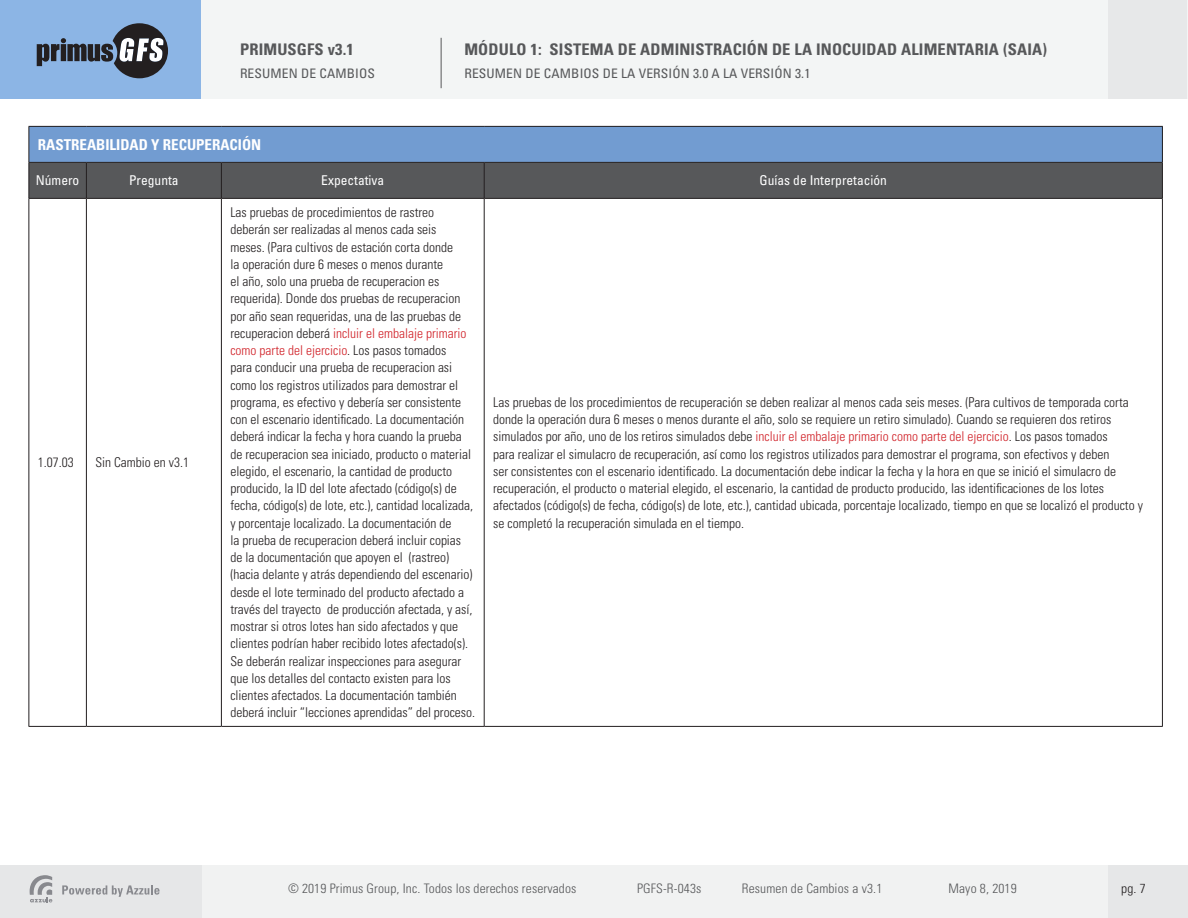
<style>
.page{position:relative;width:1188px;height:918px;background:#fff}
.page>*{position:absolute;margin:0;border:0;box-sizing:border-box;transform-origin:0 0}
.t1{font:700 condensed 16.05px "Univers LT Std";letter-spacing:.01em;color:#57585a}
.t2{font:700 condensed 15px "Univers LT Std";color:#fff}
.t3{font:300 condensed 13.5px/17.2px "Univers LT Std";color:#231f20}
.t4{font:condensed 13.5px "Univers LT Std";color:#fff}
.t5{font:300 condensed 13.05px "Univers LT Std";letter-spacing:.01em;color:#57585a}
.t6{font:condensed 13.05px "Univers LT Std";letter-spacing:.01em;color:#57585a}
.t7{font:300 condensed 13.05px "Univers LT Std";color:#231f20}
.s1{color:#d1232a}
</style>
<div class="page">
<div style="left:0;top:865px;width:924px;height:53px;background:#f1f2f2"></div>
<div style="left:0;top:865px;width:201px;height:53px;background:#e6e7e8"></div>
<svg style="left:62px;top:885px;width:98px;height:12px"></svg>
<svg style="left:30px;top:875px;width:22px;height:27px"></svg>
<div style="left:573px;top:865px;width:615px;height:53px;background:#f1f2f2"></div>
<div style="left:1109px;top:865px;width:79px;height:53px;background:#e6e7e8"></div>
<div style="left:0;top:0;width:833px;height:99px;background:#f3f5f5"></div>
<div style="left:0;top:0;width:201px;height:99px;background:#8cb5e5"></div>
<svg style="left:37px;top:23px;width:131px;height:55px"></svg>
<div style="left:603px;top:0;width:584px;height:99px;background:#f3f5f5"></div>
<div style="left:1108px;top:0;width:79px;height:99px;background:#e7e8e9"></div>
<hr style="left:441px;top:38px;width:1px;height:50px;background:#57585a">
<div style="left:29px;top:126px;width:1133px;height:36px;background:#729cd1"></div>
<div style="left:29px;top:163px;width:1133px;height:35px;background:#57585a"></div>
<hr style="left:28px;top:126px;width:58px;height:1px;background:#231f20">
<hr style="left:28px;top:127px;width:1px;height:35px;background:#231f20">
<hr style="left:86px;top:126px;width:135px;height:1px;background:#231f20">
<hr style="left:221px;top:126px;width:263px;height:1px;background:#231f20">
<hr style="left:484px;top:126px;width:679px;height:1px;background:#231f20">
<hr style="left:1162px;top:127px;width:1px;height:35px;background:#231f20">
<hr style="left:28px;top:162px;width:58px;height:1px;background:#231f20">
<hr style="left:28px;top:163px;width:1px;height:35px;background:#231f20">
<hr style="left:86px;top:162px;width:135px;height:1px;background:#231f20">
<hr style="left:86px;top:163px;width:1px;height:35px;background:#231f20">
<hr style="left:221px;top:162px;width:263px;height:1px;background:#231f20">
<hr style="left:221px;top:163px;width:1px;height:35px;background:#231f20">
<hr style="left:484px;top:162px;width:679px;height:1px;background:#231f20">
<hr style="left:484px;top:163px;width:1px;height:35px;background:#231f20">
<hr style="left:1162px;top:163px;width:1px;height:35px;background:#231f20">
<hr style="left:28px;top:198px;width:58px;height:1px;background:#231f20">
<hr style="left:28px;top:199px;width:1px;height:527px;background:#231f20">
<hr style="left:86px;top:198px;width:135px;height:1px;background:#231f20">
<hr style="left:86px;top:199px;width:1px;height:527px;background:#231f20">
<hr style="left:221px;top:198px;width:263px;height:1px;background:#231f20">
<hr style="left:221px;top:199px;width:1px;height:527px;background:#231f20">
<hr style="left:484px;top:198px;width:679px;height:1px;background:#231f20">
<hr style="left:484px;top:199px;width:1px;height:527px;background:#231f20">
<hr style="left:1162px;top:199px;width:1px;height:527px;background:#231f20">
<hr style="left:28px;top:726px;width:58px;height:1px;background:#231f20">
<hr style="left:86px;top:726px;width:135px;height:1px;background:#231f20">
<hr style="left:221px;top:726px;width:263px;height:1px;background:#231f20">
<hr style="left:484px;top:726px;width:679px;height:1px;background:#231f20">
<p class="t1" style="left:240px;top:40px;width:115px">PRIMUSGFS v3.1</p>
<p class="t6" style="left:240px;top:65px;width:137px">RESUMEN DE CAMBIOS</p>
<p class="t1" style="left:464px;top:40px;width:584px">MÓDULO 1: SISTEMA DE ADMINISTRACIÓN DE LA INOCUIDAD ALIMENTARIA (SAIA)</p>
<p class="t6" style="left:464px;top:65px;width:348px">RESUMEN DE CAMBIOS DE LA VERSIÓN 3.0 A LA VERSIÓN 3.1</p>
<p class="t2" style="left:38px;top:135px;width:225px">RASTREABILIDAD Y RECUPERACIÓN</p>
<p class="t4" style="left:36px;top:172px;width:45px">Número</p>
<p class="t4" style="left:129px;top:172px;width:51px">Pregunta</p>
<p class="t4" style="left:321px;top:172px;width:64px">Expectativa</p>
<p class="t4" style="left:760px;top:172px;width:129px">Guías de Interpretación</p>
<p class="t3" style="left:38px;top:454px;width:37px">1.07.03</p>
<p class="t3" style="left:95px;top:454px;width:95px">Sin Cambio en v3.1</p>
<p class="t3" style="left:230px;top:204px;width:246px">Las pruebas de procedimientos de rastreo deberán ser realizadas al menos cada seis<br>meses. (Para cultivos de estación corta donde<br>la operación dure 6 meses o menos durante<br>el año, solo una prueba de recuperacion es requerida). Donde dos pruebas de recuperacion por año sean requeridas, una de las pruebas de recuperacion deberá <span class="s1">incluir el embalaje primario como parte del ejercicio</span>. Los pasos tomados<br>para conducir una prueba de recuperacion asi como los registros utilizados para demostrar el programa, es efectivo y debería ser consistente con el escenario identificado. La documentación deberá indicar la fecha y hora cuando la prueba de recuperacion sea iniciado, producto o material elegido, el escenario, la cantidad de producto producido, la ID del lote afectado (código(s) de fecha, código(s) de lote, etc.), cantidad localizada, y porcentaje localizado. La documentación de<br>la prueba de recuperacion deberá incluir copias de la documentación que apoyen el (rastreo) (hacia delante y atrás dependiendo del escenario) desde el lote terminado del producto afectado a través del trayecto de producción afectada, y así, mostrar si otros lotes han sido afectados y que clientes podrían haber recibido lotes afectado(s).<br>Se deberán realizar inspecciones para asegurar que los detalles del contacto existen para los clientes afectados. La documentación también deberá incluir “lecciones aprendidas” del proceso.</p>
<p class="t3" style="left:493px;top:394px;width:651px">Las pruebas de los procedimientos de recuperación se deben realizar al menos cada seis meses. (Para cultivos de temporada corta donde la operación dura 6 meses o menos durante el año, solo se requiere un retiro simulado). Cuando se requieren dos retiros simulados por año, uno de los retiros simulados debe <span class="s1">incluir el embalaje primario como parte del ejercicio</span>. Los pasos tomados<br>para realizar el simulacro de recuperación, así como los registros utilizados para demostrar el programa, son efectivos y deben<br>ser consistentes con el escenario identificado. La documentación debe indicar la fecha y la hora en que se inició el simulacro de recuperación, el producto o material elegido, el escenario, la cantidad de producto producido, las identificaciones de los lotes afectados (código(s) de fecha, código(s) de lote, etc.), cantidad ubicada, porcentaje localizado, tiempo en que se localizó el producto y se completó la recuperación simulada en el tiempo.</p>
<p class="t5" style="left:288px;top:881px;width:290px">© 2019 Primus Group, Inc. Todos los derechos reservados</p>
<p class="t5" style="left:637px;top:881px;width:66px">PGFS-R-043s</p>
<p class="t5" style="left:742px;top:881px;width:142px">Resumen de Cambios a v3.1</p>
<p class="t5" style="left:949px;top:881px;width:70px">Mayo 8, 2019</p>
<p class="t7" style="left:1121px;top:880px;width:26px">pg. 7</p>
</div>
